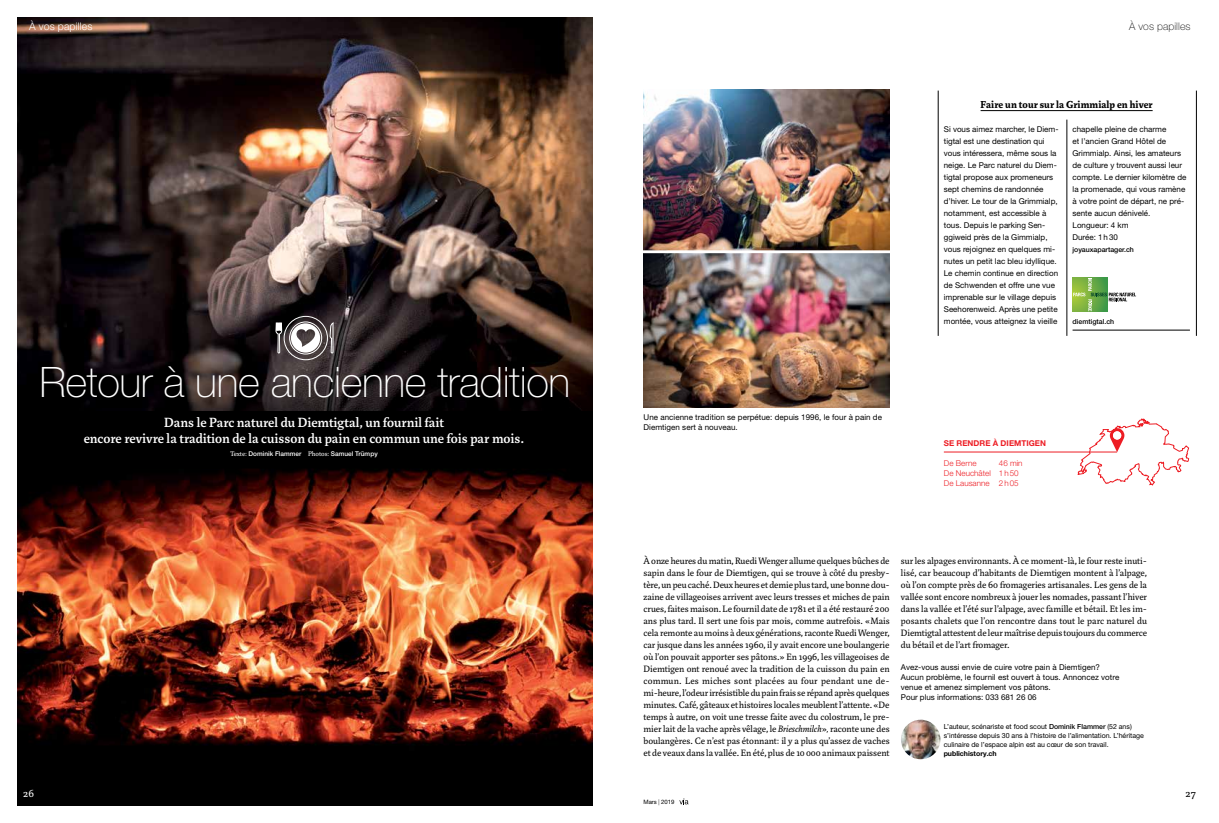
<style>
.page{position:relative;width:1219px;height:823px;background:#fff}
.page>*{position:absolute;margin:0;border:0;box-sizing:border-box;transform-origin:0 0}
.t1{font:100 42px "Helvetica Neue LT Pro";letter-spacing:-.01em;color:#fff}
.t2{font:500 14.5px "Marat Pro";color:#fff}
.t3{font:700 11px "Marat Pro";letter-spacing:.01em;color:#000}
.t4{font:11px "Marat Pro";color:#000}
.t5{font:11px "Marat Pro";color:#fff}
.t6{font:100 10.5px "Helvetica Neue LT Pro";letter-spacing:.01em;color:#000}
.t7{font:300 10.5px "Helvetica Neue LT Pro";letter-spacing:.01em;color:#fff}
.t8{font:10px/12px "Marat Pro";color:#000;text-align:justify}
.t9{font:8px/12px "Helvetica Neue LT Pro";color:#000}
.t10{font:300 8px/10px "Helvetica Neue LT Pro";letter-spacing:.005em;color:#ed1d24}
.t11{font:700 8px "Helvetica Neue LT Pro";letter-spacing:.005em;color:#ed1d24}
.t12{font:7px/9px "Helvetica Neue LT Pro";color:#000}
.t13{font:500 7px "Helvetica Neue LT Pro";color:#000}
.t14{font:700 7px "Helvetica Neue LT Pro";color:#000}
.t15{font:500 6.5px "Helvetica Neue LT Pro";letter-spacing:.005em;color:#fff}
.t16{font:6px "Helvetica Neue LT Pro";color:#000}
.s1{font-family:"Marat Pro";font-weight:400;font-size:7.2px}
.s2{font-style:italic}
.s3{font-weight:500}
</style>
<div class="page">
<img style="left:17px;top:17px;width:575px;height:359px">
<img style="left:17px;top:446px;width:575px;height:359px">
<svg style="left:17px;top:376px;width:575px;height:35px;background:#130e0e"></svg>
<div style="left:17px;top:411px;width:575px;height:35px;background:#000"></div>
<svg style="left:679px;top:798px;width:9px;height:5px"></svg>
<hr style="left:938px;top:90px;width:1px;height:245px;background:#000">
<hr style="left:1196px;top:90px;width:1px;height:245px;background:#000">
<hr style="left:981px;top:110px;width:172px;height:1px;background:#000">
<hr style="left:1067px;top:119px;width:1px;height:216px;background:#000">
<hr style="left:1072px;top:329px;width:118px;height:1px;background:#000">
<hr style="left:944px;top:451px;width:173px;height:1px;background:#ed1d24">
<img style="left:643px;top:89px;width:247px;height:161px">
<img style="left:643px;top:253px;width:247px;height:154px">
<svg style="left:1078px;top:418px;width:111px;height:67px"></svg>
<div style="left:1113px;top:431px;width:8px;height:8px;background:#fff;border-radius:50%"></div>
<div style="left:284px;top:316px;width:44px;height:43px;border:1px solid #fff;border-radius:50%"></div>
<svg style="left:276px;top:322px;width:6px;height:31px"></svg>
<svg style="left:330px;top:322px;width:3px;height:31px"></svg>
<div style="left:289px;top:321px;width:33px;height:33px;border:1px solid #fff;border-radius:50%"></div>
<div style="left:291px;top:323px;width:29px;height:29px;background:#fff;border-radius:50%"></div>
<img style="left:296px;top:329px;width:19px;height:17px">
<img style="left:901px;top:719px;width:39px;height:39px;border-radius:20px">
<svg style="left:1072px;top:277px;width:36px;height:35px"></svg>
<svg style="left:1073px;top:277px;width:63px;height:34px"></svg>
<p class="t7" style="left:29px;top:20px;width:65px">À vos papilles</p>
<h1 class="t1" style="left:40px;top:356px;width:532px">Retour à une ancienne tradition</h1>
<p class="t9" style="left:643px;top:410px;width:240px">Une ancienne tradition se perpétue: depuis 1996, le four à pain de</p>
<h2 class="t2" style="left:164px;top:413px;width:281px">Dans le Parc naturel du Diemtigtal, un fournil fait</h2>
<p class="t9" style="left:643px;top:420px;width:96px">Diemtigen sert à nouveau.</p>
<h2 class="t2" style="left:84px;top:429px;width:442px">encore revivre la tradition de la cuisson du pain en commun une fois par mois.</h2>
<p class="t15" style="left:230px;top:450px;width:149px"><span class="s1">Texte:</span> Dominik Flammer <span class="s1">Photos:</span> Samuel Trümpy</p>
<p class="t6" style="left:1129px;top:20px;width:63px">À vos papilles</p>
<p class="t3" style="left:981px;top:98px;width:174px">Faire un tour sur la Grimmialp en hiver</p>
<p class="t9" style="left:944px;top:122px;width:116px">Si vous aimez marcher, le Diem&shy;tigtal est une destination qui vous intéressera, même sous la neige. Le Parc naturel du Diem&shy;tigtal propose aux promeneurs sept chemins de randonnée d’hiver. Le tour de la Grimmialp, notamment, est accessible à tous. Depuis le parking Sen&shy;ggiweid près de la Gimmialp, vous rejoignez en quelques mi&shy;nutes un petit lac bleu idyllique.<br>Le chemin continue en direction de Schwenden et offre une vue imprenable sur le village depuis<br>Seehorenweid. Après une petite montée, vous atteignez la vieille</p>
<p class="t9" style="left:1072px;top:122px;width:115px">chapelle pleine de charme<br>et l’ancien Grand Hôtel de<br>Grimmialp. Ainsi, les amateurs de culture y trouvent aussi leur compte. Le dernier kilomètre de la promenade, qui vous ramène à votre point de départ, ne pré&shy;sente aucun dénivelé.<br>Longueur: 4 km<br>Durée: 1h30</p>
<p class="t13" style="left:1072px;top:245px;width:63px">joyauxapartager.ch</p>
<p class="t13" style="left:1072px;top:317px;width:43px">diemtigtal.ch</p>
<p class="t11" style="left:944px;top:438px;width:104px">SE RENDRE À DIEMTIGEN</p>
<p class="t10" style="left:944px;top:458px;width:34px">De Berne</p>
<p class="t10" style="left:944px;top:458px;width:80px;text-indent:55px">46 min<br>De Neuchâtel 1h50<br>De Lausanne 2h05</p>
<p class="t5" style="left:23px;top:787px;width:12px">26</p>
<p class="t8" style="left:643px;top:554px;width:248px">À onze heures du matin, Ruedi Wenger allume quelques bûches de sapin dans le four de Diemtigen, qui se trouve à côté du presby&shy;tère, un peu caché. Deux heures et demie plus tard, une bonne dou&shy;zaine de villageoises arrivent avec leurs tresses et miches de pain crues, faites maison. Le fournil date de 1781 et il a été restauré 200 ans plus tard. Il sert une fois par mois, comme autrefois. «Mais cela remonte au moins à deux générations, raconte Ruedi Wenger, car jusque dans les années 1960, il y avait encore une boulangerie où l’on pouvait apporter ses pâtons.» En 1996, les villageoises de Diemtigen ont renoué avec la tradition de la cuisson du pain en commun. Les miches sont placées au four pendant une de&shy;mi-heure, l’odeur irrésistible du pain frais se répand après quelques minutes. Café, gâteaux et histoires locales meublent l’attente. «De temps à autre, on voit une tresse faite avec du colostrum, le pre&shy;mier lait de la vache après vêlage, le <span class="s2">Brieschmilch»,</span> raconte une des boulangères. Ce n’est pas étonnant: il y a plus qu’assez de vaches et de veaux dans la vallée. En été, plus de 10000 animaux paissent</p>
<p class="t8" style="left:901px;top:554px;width:248px">sur les alpages environnants. À ce moment-là, le four reste inuti&shy;lisé, car beaucoup d’habitants de Diemtigen montent à l’alpage, où l’on compte près de 60 fromageries artisanales. Les gens de la vallée sont encore nombreux à jouer les nomades, passant l’hiver dans la vallée et l’été sur l’alpage, avec famille et bétail. Et les im&shy;posants chalets que l’on rencontre dans tout le parc naturel du Diemtigtal attestent de leur maîtrise depuis toujours du commerce du bétail et de l’art fromager.</p>
<p class="t9" style="left:901px;top:661px;width:220px;line-height:10px">Avez-vous aussi envie de cuire votre pain à Diemtigen?<br>Aucun problème, le fournil est ouvert à tous. Annoncez votre venue et amenez simplement vos pâtons.<br>Pour plus informations: 033 681 26 06</p>
<p class="t12" style="left:944px;top:721px;width:202px">L’auteur, scénariste et food scout <span class="s3">Dominik Flammer</span> (52 ans) s’intéresse depuis 30 ans à l’histoire de l’alimentation. L’héritage culinaire de l’espace alpin est au cœur de son travail.</p>
<p class="t14" style="left:944px;top:749px;width:55px">publichistory.ch</p>
<p class="t16" style="left:643px;top:798px;width:33px">Mars | 2019</p>
<p class="t4" style="left:1186px;top:787px;width:12px">27</p>
</div>
